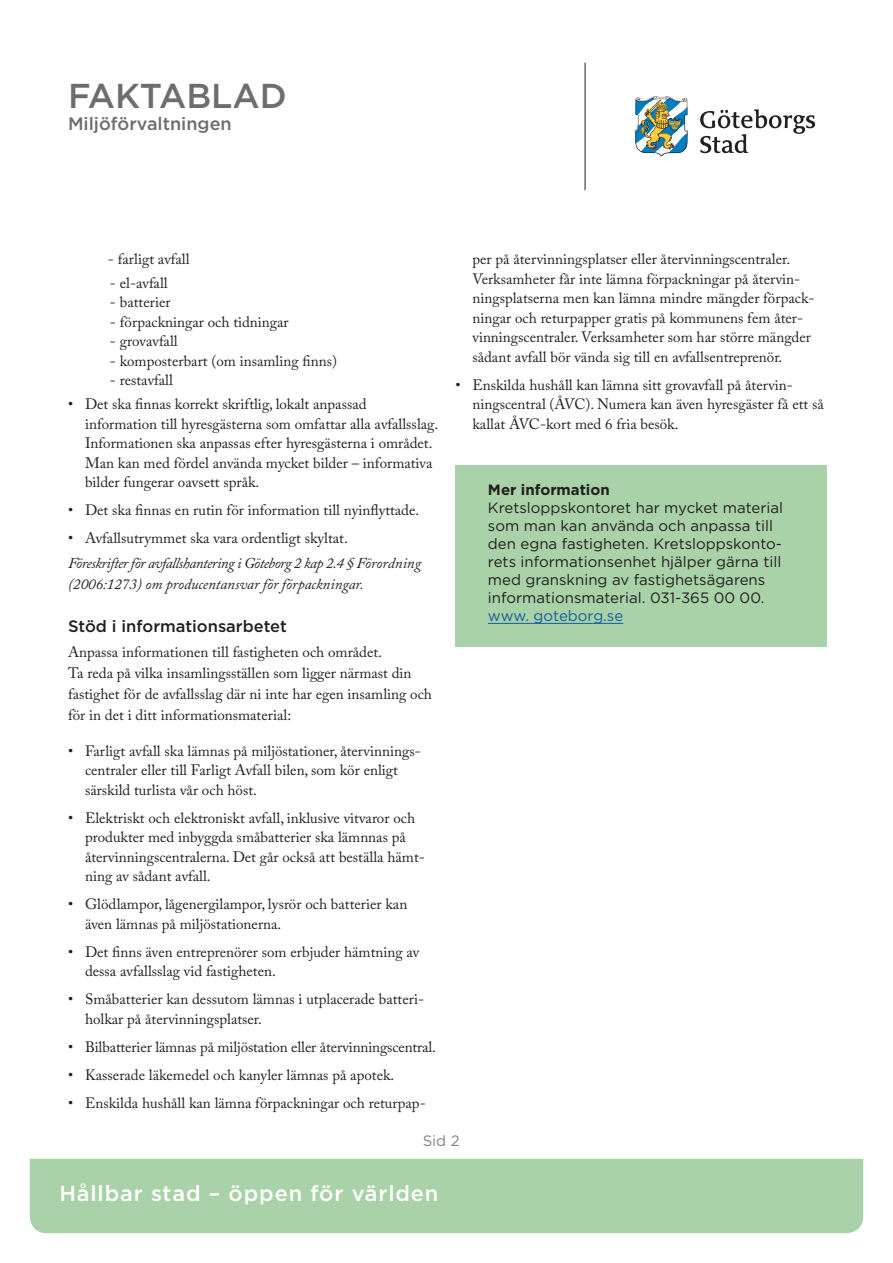
<style>
.page{position:relative;width:893px;height:1263px;background:#fff}
.page>*{position:absolute;margin:0;border:0;box-sizing:border-box;transform-origin:0 0}
.t1{font:500 34.5px "Gotham";color:#6c6d70}
.t2{font:500 21.75px "Gotham";letter-spacing:.04em;color:#fff}
.t3{font:500 18px "Gotham";color:#6c6d70}
.Mellanrubrik{font:500 16.5px "Gotham";color:#231f20}
.Brödtext_första_rade{font:15px/19.5px "Adobe Caslon Pro";color:#231f20}
.Tabelltext{font:15px/18px "Gotham";color:#231f20}
.Brödtext_första_rade-2{font:italic 15px/21px "Adobe Caslon Pro";letter-spacing:-.01em;color:#231f20}
.Brödtext{font:15px "Adobe Caslon Pro";color:#231f20}
.Tabelltext-2{font:15px "Gotham";color:#175d9e}
.Tabelltext-3{font:700 15px "Gotham";color:#231f20}
.Brödtext-2{font:15px "Gotham";color:#808285}
</style>
<div class="page">
<div style="left:30px;top:1159px;width:833px;height:74px;background:#a9d2a8"></div>
<div style="left:455px;top:465px;width:372px;height:181px;background:#a9d2a8"></div>
<hr style="left:488px;top:623px;width:135px;height:1px;background:#175d9e">
<hr style="left:585px;top:63px;width:1px;height:127px;background:#231f20">
<img style="left:635px;top:96px;width:52px;height:60px">
<svg style="left:700px;top:109px;width:115px;height:44px"></svg>
<h1 class="t1" style="left:68px;top:74px;width:220px">FAKTABLAD</h1>
<p class="t3" style="left:68px;top:112px;width:165px">Miljöförvaltningen</p>
<p class="Brödtext_första_rade" style="left:108px;top:249px;width:83px">- farligt avfall</p>
<p class="Brödtext" style="left:110px;top:274px;width:59px">- el-avfall</p>
<p class="Brödtext" style="left:110px;top:293px;width:62px">- batterier</p>
<p class="Brödtext" style="left:110px;top:313px;width:180px">- förpackningar och tidningar</p>
<p class="Brödtext" style="left:110px;top:332px;width:69px">- grovavfall</p>
<p class="Brödtext" style="left:110px;top:352px;width:229px">- komposterbart (om insamling finns)</p>
<p class="Brödtext" style="left:110px;top:371px;width:65px">- restavfall</p>
<p class="Brödtext_första_rade" style="left:85px;top:394px;width:355px;text-indent:-17px">• Det ska finnas korrekt skriftlig, lokalt anpassad information till hyresgästerna som omfattar alla avfallsslag.<br>Informationen ska anpassas efter hyresgästerna i området.<br>Man kan med fördel använda mycket bilder – informativa bilder fungerar oavsett språk.</p>
<p class="Brödtext_första_rade" style="left:68px;top:500px;width:353px">• Det ska finnas en rutin för information till nyinflyttade.</p>
<p class="Brödtext_första_rade" style="left:68px;top:528px;width:281px">• Avfallsutrymmet ska vara ordentligt skyltat.</p>
<p class="Brödtext_första_rade-2" style="left:68px;top:553px;width:355px">Föreskrifter för avfallshantering i Göteborg 2 kap 2.4 § Förordning (2006:1273) om producentansvar för förpackningar.</p>
<p class="Mellanrubrik" style="left:68px;top:615px;width:221px">Stöd i informationsarbetet</p>
<p class="Brödtext_första_rade" style="left:68px;top:642px;width:315px">Anpassa informationen till fastigheten och området.</p>
<p class="Brödtext_första_rade" style="left:68px;top:662px;width:365px;line-height:21px">Ta reda på vilka insamlingsställen som ligger närmast din fastighet för de avfallsslag där ni inte har egen insamling och för in det i ditt informationsmaterial:</p>
<p class="Brödtext_första_rade" style="left:85px;top:741px;width:337px;text-indent:-17px">• Farligt avfall ska lämnas på miljöstationer, återvinnings&shy;centraler eller till Farligt Avfall bilen, som kör enligt särskild turlista vår och höst.</p>
<p class="Brödtext_första_rade" style="left:85px;top:808px;width:341px;text-indent:-17px">• Elektriskt och elektroniskt avfall, inklusive vitvaror och produkter med inbyggda småbatterier ska lämnnas på återvinningscentralerna. Det går också att beställa hämt&shy;ning av sådant avfall.</p>
<p class="Brödtext_första_rade" style="left:85px;top:894px;width:324px;text-indent:-17px">• Glödlampor, lågenergilampor, lysrör och batterier kan även lämnas på miljöstationerna.</p>
<p class="Brödtext_första_rade" style="left:85px;top:942px;width:336px;text-indent:-17px">• Det finns även entreprenörer som erbjuder hämtning av dessa avfallsslag vid fastigheten.</p>
<p class="Brödtext_första_rade" style="left:85px;top:989px;width:340px;text-indent:-17px">• Småbatterier kan dessutom lämnas i utplacerade batteri&shy;holkar på återvinningsplatser.</p>
<p class="Brödtext_första_rade" style="left:68px;top:1037px;width:369px">• Bilbatterier lämnas på miljöstation eller återvinningscentral.</p>
<p class="Brödtext_första_rade" style="left:68px;top:1065px;width:328px">• Kasserade läkemedel och kanyler lämnas på apotek.</p>
<p class="Brödtext_första_rade" style="left:68px;top:1093px;width:359px">• Enskilda hushåll kan lämna förpackningar och returpap-</p>
<p class="Brödtext_första_rade" style="left:472px;top:249px;width:344px">per på återvinningsplatser eller återvinningscentraler.<br>Verksamheter får inte lämna förpackningar på återvin&shy;ningsplatserna men kan lämna mindre mängder förpack&shy;ningar och returpapper gratis på kommunens fem åter&shy;vinningscentraler. Verksamheter som har större mängder sådant avfall bör vända sig till en avfallsentreprenör.</p>
<p class="Brödtext_första_rade" style="left:472px;top:375px;width:353px;text-indent:-17px">• Enskilda hushåll kan lämna sitt grovavfall på återvin&shy;ningscentral (ÅVC). Numera kan även hyresgäster få ett så kallat ÅVC-kort med 6 fria besök.</p>
<p class="Tabelltext-3" style="left:488px;top:480px;width:123px">Mer information</p>
<p class="Tabelltext" style="left:488px;top:499px;width:297px">Kretsloppskontoret har mycket material som man kan använda och anpassa till den egna fastigheten. Kretsloppskonto&shy;rets informationsenhet hjälper gärna till med granskning av fastighetsägarens informationsmaterial. 031-365 00 00.</p>
<p class="Tabelltext-2" style="left:488px;top:606px;width:137px">www. goteborg.se</p>
<p class="Brödtext-2" style="left:423px;top:1131px;width:38px">Sid 2</p>
<h2 class="t2" style="left:60px;top:1179px;width:380px">Hållbar stad – öppen för världen</h2>
</div>
